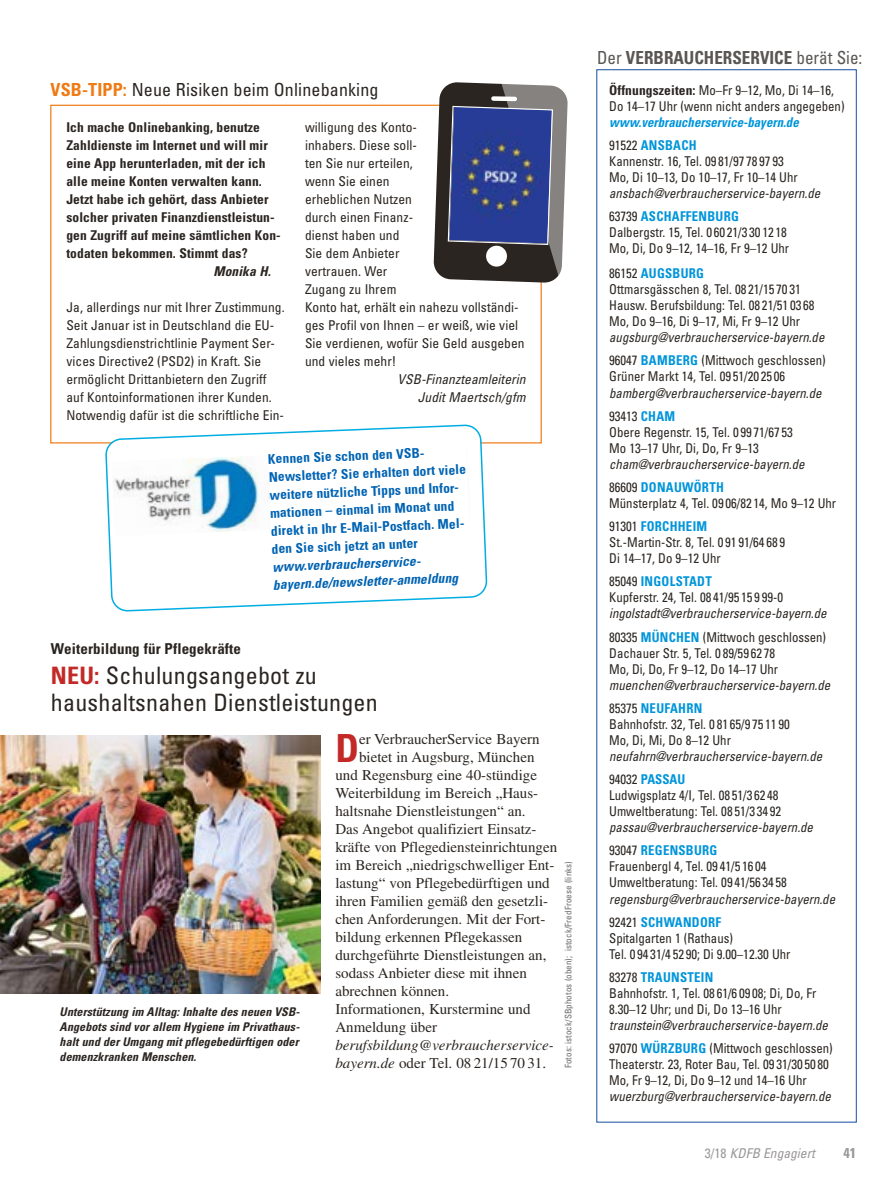
<style>
.page{position:relative;width:893px;height:1191px;background:#fff}
.page>*{position:absolute;margin:0;border:0;box-sizing:border-box;transform-origin:0 0}
.t1{font:700 condensed 38.7px "Univers LT";color:#c32a27}
.t2{font:condensed 24px/27px "Univers LT";letter-spacing:.01em;color:#2a2521}
.t3{font:condensed 18px "Univers LT";letter-spacing:.01em;color:#2a2521}
.t4{font:700 condensed 18px "Univers LT";color:#595654;scale:.95 1}
.t5{font:15px "Times LT";color:#2a2521}
.t6{font:italic 15px/18px "Times LT";color:#2a2521}
.t7{font:700 condensed 15px "Univers LT";letter-spacing:.01em;color:#2a2521}
.t8{font:700 condensed 14.25px "Univers LT";color:#9a9897}
.t9{font:condensed 13.5px/16px "Univers LT";color:#2a2521;scale:.95 1}
.t10{font:italic condensed 13.5px/23.1px "Univers LT";color:#2a2521;scale:.95 1}
.t11{font:condensed 13.5px/18px "Univers LT";color:#2a2521}
.t12{font:700 condensed 13.5px/18px "Univers LT";letter-spacing:.01em;color:#2a2521}
.t13{font:700 condensed 13.5px/18px "Univers LT";color:#0063b3}
.t14{font:italic 700 condensed 13.5px/18px "Univers LT";color:#0063b3}
.t15{font:italic 700 condensed 13.5px/23.1px "Univers LT";color:#0095da;scale:.95 1}
.t16{font:italic condensed 13.5px/18px "Univers LT";color:#2a2521;text-align:right}
.t17{font:italic condensed 13.5px "Univers LT";color:#9a9897}
.t18{font:italic 700 condensed 13.5px "Univers LT";letter-spacing:.01em;color:#2a2521}
.t19{font:italic 700 condensed 12px/15px "Univers LT";letter-spacing:.01em;color:#2a2521;text-align:justify}
.t20{font:condensed 9px "Univers LT";letter-spacing:.01em;color:#6f6c6b}
.s1{font-weight:700;color:#f07a13}
.s2{font-weight:700;color:#c32a27}
.s3{font-style:normal}
.s4{font-weight:400}
.s5{font-weight:700}
.s6{font-weight:400;font-style:normal;color:#2a2521}
.s7{font-weight:700;font-style:normal;color:#0095da}
.s8{font-weight:700;color:#0095da}
</style>
<div class="page">
<img style="left:0;top:736px;width:321px;height:257px">
<svg style="left:105px;top:424px;width:382px;height:188px"></svg>
<svg style="left:268px;top:446px;width:204px;height:155px"></svg>
<svg style="left:433px;top:82px;width:135px;height:210px;background:#575e82"></svg>
<h3 class="t3" style="left:51px;top:83px;width:329px"><span class="s1">VSB-TIPP:</span> Neue Risiken beim Onlinebanking</h3>
<p class="t12" style="left:66px;top:119px;width:216px">Ich mache Onlinebanking, benutze Zahldienste im Internet und will mir eine App herunterladen, mit der ich alle meine Konten verwalten kann.<br>Jetzt habe ich gehört, dass Anbieter solcher privaten Finanzdienstleistun&shy;gen Zugriff auf meine sämtlichen Kon&shy;todaten bekommen. Stimmt das?</p>
<p class="t18" style="left:213px;top:266px;width:59px">Monika H.</p>
<p class="t11" style="left:66px;top:299px;width:220px">Ja, allerdings nur mit Ihrer Zustimmung.<br>Seit Januar ist in Deutschland die EU-Zahlungsdienstrichtlinie Payment Ser&shy;vices Directive2 (PSD2) in Kraft. Sie ermöglicht Drittanbietern den Zugriff auf Kontoinformationen ihrer Kunden.<br>Notwendig dafür ist die schriftliche Ein-</p>
<p class="t11" style="left:305px;top:119px;width:221px">willigung des Konto-<br>inhabers. Diese soll-<br>ten Sie nur erteilen,<br>wenn Sie einen<br>erheblichen Nutzen<br>durch einen Finanz-<br>dienst haben und<br>Sie dem Anbieter<br>vertrauen. Wer<br>Zugang zu Ihrem<br>Konto hat, erhält ein nahezu vollständi&shy;ges Profil von Ihnen – er weiß, wie viel<br>Sie verdienen, wofür Sie Geld ausgeben und vieles mehr!</p>
<p class="t16" style="left:398px;top:371px;width:130px">VSB-Finanzteamleiterin<br>Judit Maertsch/gfm</p>
<p class="t13" style="left:268px;top:451px;width:199px;rotate:-2deg">Kennen Sie schon den VSB-<br>Newsletter? Sie erhalten dort viele weitere nützliche Tipps und Infor&shy;mationen – einmal im Monat und direkt in Ihr E-Mail-Postfach. Mel&shy;den Sie sich jetzt an unter</p>
<p class="t14" style="left:272px;top:558px;width:187px;rotate:-2deg">www.verbraucherservice&shy;bayern.de/newsletter-anmeldung</p>
<p class="t7" style="left:51px;top:643px;width:192px">Weiterbildung für Pflegekräfte</p>
<h2 class="t2" style="left:51px;top:663px;width:328px"><span class="s2">NEU:</span> Schulungsangebot zu haushaltsnahen Dienstleistungen</h2>
<p class="t19" style="left:60px;top:1005px;width:241px">Unterstützung im Alltag: Inhalte des neuen VSB-Angebots sind vor allem Hygiene im Privathaus&shy;halt und der Umgang mit pflegebedürftigen oder demenzkranken Menschen.</p>
<h1 class="t1" style="left:335px;top:734px;width:25px">D</h1>
<p class="t5" style="left:359px;top:730px;width:182px">er VerbraucherService Bayern</p>
<p class="t5" style="left:359px;top:748px;width:177px">bietet in Augsburg, München</p>
<p class="t5" style="left:335px;top:766px;width:203px">und Regensburg eine 40-stündige</p>
<p class="t5" style="left:335px;top:784px;width:204px">Weiterbildung im Bereich „Haus-</p>
<p class="t5" style="left:335px;top:802px;width:192px">haltsnahe Dienstleistungen“ an.</p>
<p class="t5" style="left:335px;top:820px;width:203px">Das Angebot qualifiziert Einsatz-</p>
<p class="t5" style="left:335px;top:838px;width:223px">kräfte von Pflegediensteinrichtungen</p>
<p class="t5" style="left:335px;top:856px;width:221px">im Bereich „niedrigschwelliger Ent-</p>
<p class="t5" style="left:335px;top:874px;width:216px">lastung“ von Pflegebedürftigen und</p>
<p class="t5" style="left:335px;top:892px;width:214px">ihren Familien gemäß den gesetzli-</p>
<p class="t5" style="left:335px;top:910px;width:211px">chen Anforderungen. Mit der Fort-</p>
<p class="t5" style="left:335px;top:928px;width:189px">bildung erkennen Pflegekassen</p>
<p class="t5" style="left:335px;top:946px;width:213px">durchgeführte Dienstleistungen an,</p>
<p class="t5" style="left:335px;top:964px;width:193px">sodass Anbieter diese mit ihnen</p>
<p class="t5" style="left:335px;top:982px;width:115px">abrechnen können.</p>
<p class="t5" style="left:335px;top:1000px;width:197px">Informationen, Kurstermine und</p>
<p class="t5" style="left:335px;top:1018px;width:103px">Anmeldung über</p>
<p class="t6" style="left:335px;top:1035px;width:220px">berufsbildung@verbraucherservice&shy;bayern.de <span class="s3">oder Tel. 08 21/15 70 31.</span></p>
<p class="t20" style="left:565px;top:1068px;width:208px;rotate:-90deg">Fotos: istock/SBphotos (oben); istock/FredFroese (links)</p>
<h3 class="t4" style="left:597px;top:51px;width:281px"><span class="s4">Der</span> VERBRAUCHERSERVICE <span class="s4">berät Sie:</span></h3>
<p class="t9" style="left:609px;top:83px;width:249px"><span class="s5">Öffnungszeiten:</span> Mo–Fr 9 –12, Mo, Di 14–16,<br>Do 14–17 Uhr (wenn nicht anders angegeben)</p>
<p class="t15" style="left:609px;top:112px;width:201px">www.verbraucherservice-bayern.de<br><span class="s6">91522</span> <span class="s3">ANSBACH</span></p>
<p class="t9" style="left:609px;top:154px;width:200px">Kannenstr. 16, Tel. 09 81/97 78 97 93<br>Mo, Di 10–13, Do 10–17, Fr 10–14 Uhr</p>
<p class="t10" style="left:609px;top:183px;width:224px">ansbach@verbraucherservice-bayern.de<br><span class="s3">63739</span> <span class="s7">ASCHAFFENBURG</span></p>
<p class="t9" style="left:609px;top:226px;width:191px">Dalbergstr. 15, Tel. 0 60 21/3 30 12 18<br>Mo, Di, Do 9–12, 14–16, Fr 9–12 Uhr</p>
<p class="t9" style="left:609px;top:266px;width:218px">86152 <span class="s8">AUGSBURG<br></span>Ottmarsgässchen 8, Tel. 08 21/15 70 31<br>Hausw. Berufsbildung: Tel. 08 21/51 03 68<br>Mo, Do 9–16, Di 9–17, Mi, Fr 9–12 Uhr</p>
<p class="t10" style="left:609px;top:327px;width:229px">augsburg@verbraucherservice-bayern.de<br><span class="s3">96047</span> <span class="s7">BAMBERG</span> <span class="s3">(Mittwoch geschlossen)</span></p>
<p class="t9" style="left:609px;top:370px;width:187px">Grüner Markt 14, Tel. 09 51/20 25 06</p>
<p class="t10" style="left:609px;top:382px;width:225px">bamberg@verbraucherservice-bayern.de<br><span class="s3">93413</span> <span class="s7">CHAM</span></p>
<p class="t9" style="left:609px;top:425px;width:195px">Obere Regenstr. 15, Tel. 0 99 71/67 53<br>Mo 13–17 Uhr, Di, Do, Fr 9–13</p>
<p class="t10" style="left:609px;top:453px;width:207px">cham@verbraucherservice-bayern.de<br><span class="s3">86609</span> <span class="s7">DONAUWÖRTH</span></p>
<p class="t9" style="left:609px;top:493px;width:240px;line-height:23.1px">Münsterplatz 4, Tel. 09 06/82 14, Mo 9–12 Uhr<br>91301 <span class="s8">FORCHHEIM</span></p>
<p class="t9" style="left:609px;top:535px;width:187px">St.-Martin-Str. 8, Tel. 0 91 91/64 68 9<br>Di 14–17, Do 9–12 Uhr</p>
<p class="t9" style="left:609px;top:574px;width:184px">85049 <span class="s8">INGOLSTADT<br></span>Kupferstr. 24, Tel. 08 41/9515 9 99-0</p>
<p class="t10" style="left:609px;top:603px;width:230px">ingolstadt@verbraucherservice-bayern.de<br><span class="s3">80335</span> <span class="s7">MÜNCHEN</span> <span class="s3">(Mittwoch geschlossen)</span></p>
<p class="t9" style="left:609px;top:646px;width:179px">Dachauer Str. 5, Tel. 0 89/59 62 78<br>Mo, Di, Do, Fr 9–12, Do 14–17 Uhr</p>
<p class="t10" style="left:609px;top:674px;width:234px">muenchen@verbraucherservice-bayern.de<br><span class="s3">85375</span> <span class="s7">NEUFAHRN</span></p>
<p class="t9" style="left:609px;top:717px;width:192px">Bahnhofstr. 32, Tel. 0 81 65/9 75 11 90<br>Mo, Di, Mi, Do 8–12 Uhr</p>
<p class="t10" style="left:609px;top:745px;width:226px">neufahrn@verbraucherservice-bayern.de<br><span class="s3">94032</span> <span class="s7">PASSAU</span></p>
<p class="t9" style="left:609px;top:788px;width:183px">Ludwigsplatz 4/I, Tel. 08 51/3 62 48<br>Umweltberatung: Tel. 08 51/3 34 92</p>
<p class="t10" style="left:609px;top:817px;width:216px">passau@verbraucherservice-bayern.de<br><span class="s3">93047</span> <span class="s7">REGENSBURG</span></p>
<p class="t9" style="left:609px;top:859px;width:189px">Frauenbergl 4, Tel. 09 41/5 16 04<br>Umweltberatung: Tel. 09 41/56 34 58</p>
<p class="t10" style="left:609px;top:888px;width:239px">regensburg@verbraucherservice-bayern.de<br><span class="s3">92421</span> <span class="s7">SCHWANDORF</span></p>
<p class="t9" style="left:609px;top:931px;width:192px">Spitalgarten 1 (Rathaus)<br>Tel. 0 94 31/4 52 90; Di 9.00–12.30 Uhr</p>
<p class="t9" style="left:609px;top:970px;width:220px">83278 <span class="s8">TRAUNSTEIN<br></span>Bahnhofstr. 1, Tel. 08 61/6 09 08; Di, Do, Fr<br>8.30–12 Uhr; und Di, Do 13–16 Uhr</p>
<p class="t10" style="left:609px;top:1014px;width:237px">traunstein@verbraucherservice-bayern.de<br><span class="s3">97070</span> <span class="s7">WÜRZBURG</span> <span class="s3">(Mittwoch geschlossen)</span></p>
<p class="t9" style="left:609px;top:1057px;width:233px">Theaterstr. 23, Roter Bau, Tel. 09 31/30 50 80<br>Mo, Fr 9–12, Di, Do 9–12 und 14–16 Uhr</p>
<p class="t10" style="left:609px;top:1086px;width:235px">wuerzburg@verbraucherservice-bayern.de</p>
<p class="t17" style="left:705px;top:1148px;width:112px"><span class="s3">3/18</span> KDFB Engagiert</p>
<p class="t8" style="left:843px;top:1147px;width:14px">41</p>
</div>
